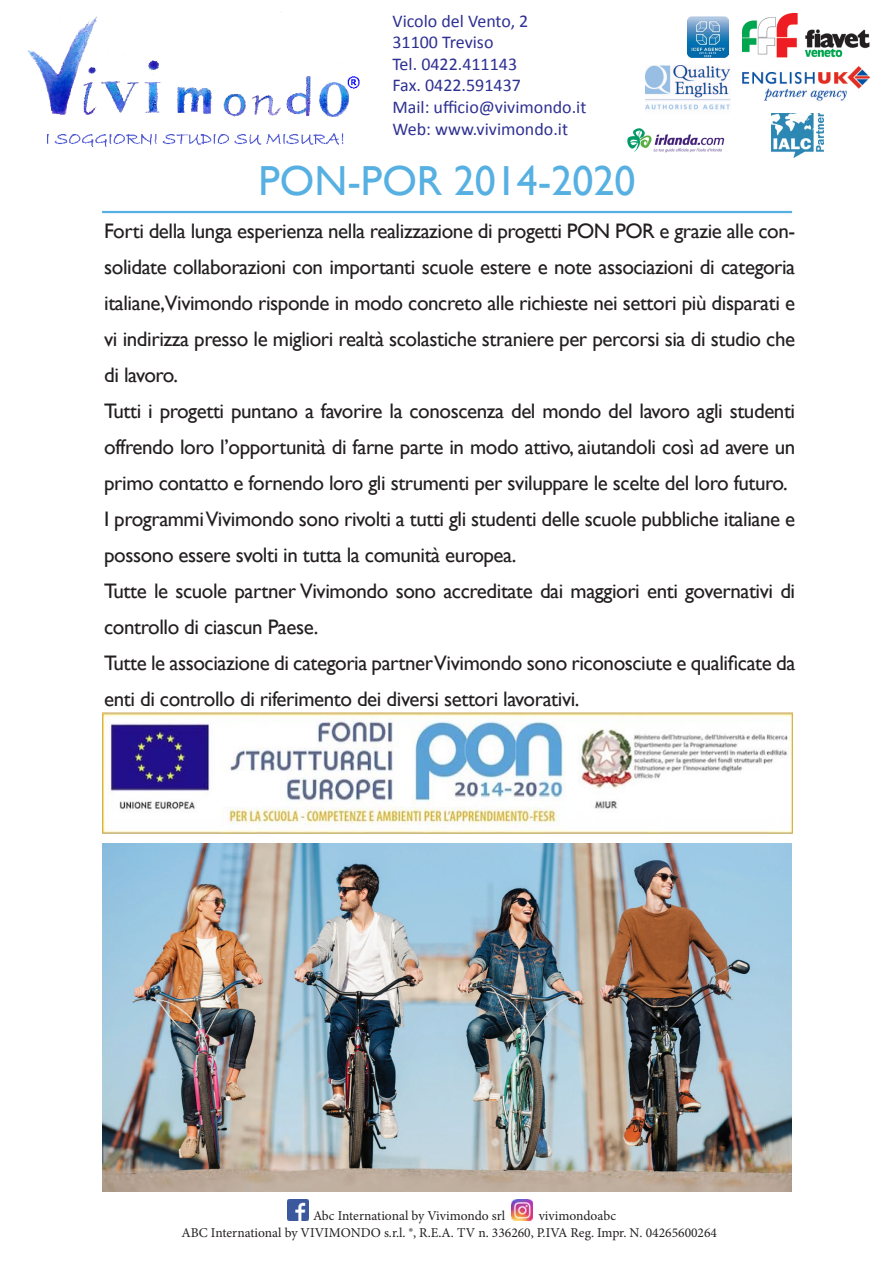
<style>
.page{position:relative;width:893px;height:1263px;background:#fff}
.page>*{position:absolute;margin:0;border:0;box-sizing:border-box;transform-origin:0 0}
.t1{font:42px "Gill Sans";color:#57b0e2}
.t2{font:21px/36px "Gill Sans";letter-spacing:-.02em;color:#231f20}
.t3{font:18px "Calibri";color:#2e3092}
.t4{font:13.5px "Minion Pro";color:#231f20}
</style>
<div class="page">
<hr style="left:102px;top:211px;width:690px;height:2px;background:#57b0e2">
<img style="left:102px;top:713px;width:690px;height:121px">
<img style="left:102px;top:843px;width:690px;height:349px">
<img style="left:27px;top:11px;width:333px;height:136px">
<img style="left:645px;top:65px;width:85px;height:45px">
<img style="left:742px;top:66px;width:128px;height:35px">
<img style="left:688px;top:17px;width:41px;height:40px">
<img style="left:627px;top:128px;width:98px;height:25px">
<img style="left:772px;top:114px;width:51px;height:43px">
<img style="left:742px;top:13px;width:128px;height:44px">
<img style="left:511px;top:1199px;width:21px;height:21px">
<img style="left:287px;top:1199px;width:21px;height:21px">
<p class="t3" style="left:392px;top:9px;width:137px">Vicolo del Vento, 2</p>
<p class="t3" style="left:392px;top:31px;width:103px">31100 Treviso</p>
<p class="t3" style="left:392px;top:53px;width:126px">Tel. 0422.411143</p>
<p class="t3" style="left:392px;top:74px;width:130px">Fax. 0422.591437</p>
<p class="t3" style="left:392px;top:96px;width:195px">Mail: ufficio@vivimondo.it</p>
<p class="t3" style="left:392px;top:117px;width:177px">Web: www.vivimondo.it</p>
<p class="t1" style="left:259px;top:156px;width:378px">PON-POR 2014-2020</p>
<p class="t2" style="left:104px;top:213px;width:693px;text-align:justify">Forti della lunga esperienza nella realizzazione di progetti PON POR e grazie alle con&shy;solidate collaborazioni con importanti scuole estere e note associazioni di categoria italiane,Vivimondo risponde in modo concreto alle richieste nei settori più disparati e vi indirizza presso le migliori realtà scolastiche straniere per percorsi sia di studio che di lavoro.</p>
<p class="t2" style="left:104px;top:393px;width:693px;text-align:justify">Tutti i progetti puntano a favorire la conoscenza del mondo del lavoro agli studenti offrendo loro l’opportunità di farne parte in modo attivo, aiutandoli così ad avere un primo contatto e fornendo loro gli strumenti per sviluppare le scelte del loro futuro.</p>
<p class="t2" style="left:104px;top:501px;width:692px">I programmi Vivimondo sono rivolti a tutti gli studenti delle scuole pubbliche italiane e possono essere svolti in tutta la comunità europea.</p>
<p class="t2" style="left:104px;top:573px;width:692px">Tutte le scuole partner Vivimondo sono accreditate dai maggiori enti governativi di controllo di ciascun Paese.</p>
<p class="t2" style="left:104px;top:645px;width:693px">Tutte le associazione di categoria partner Vivimondo sono riconosciute e qualificate da enti di controllo di riferimento dei diversi settori lavorativi.</p>
<p class="t4" style="left:313px;top:1207px;width:194px">Abc International by Vivimondo srl</p>
<p class="t4" style="left:539px;top:1207px;width:79px">vivimondoabc</p>
<p class="t4" style="left:181px;top:1223px;width:537px">ABC International by VIVIMONDO s.r.l. ®, R.E.A. TV n. 336260, P.IVA Reg. Impr. N. 04265600264</p>
</div>
